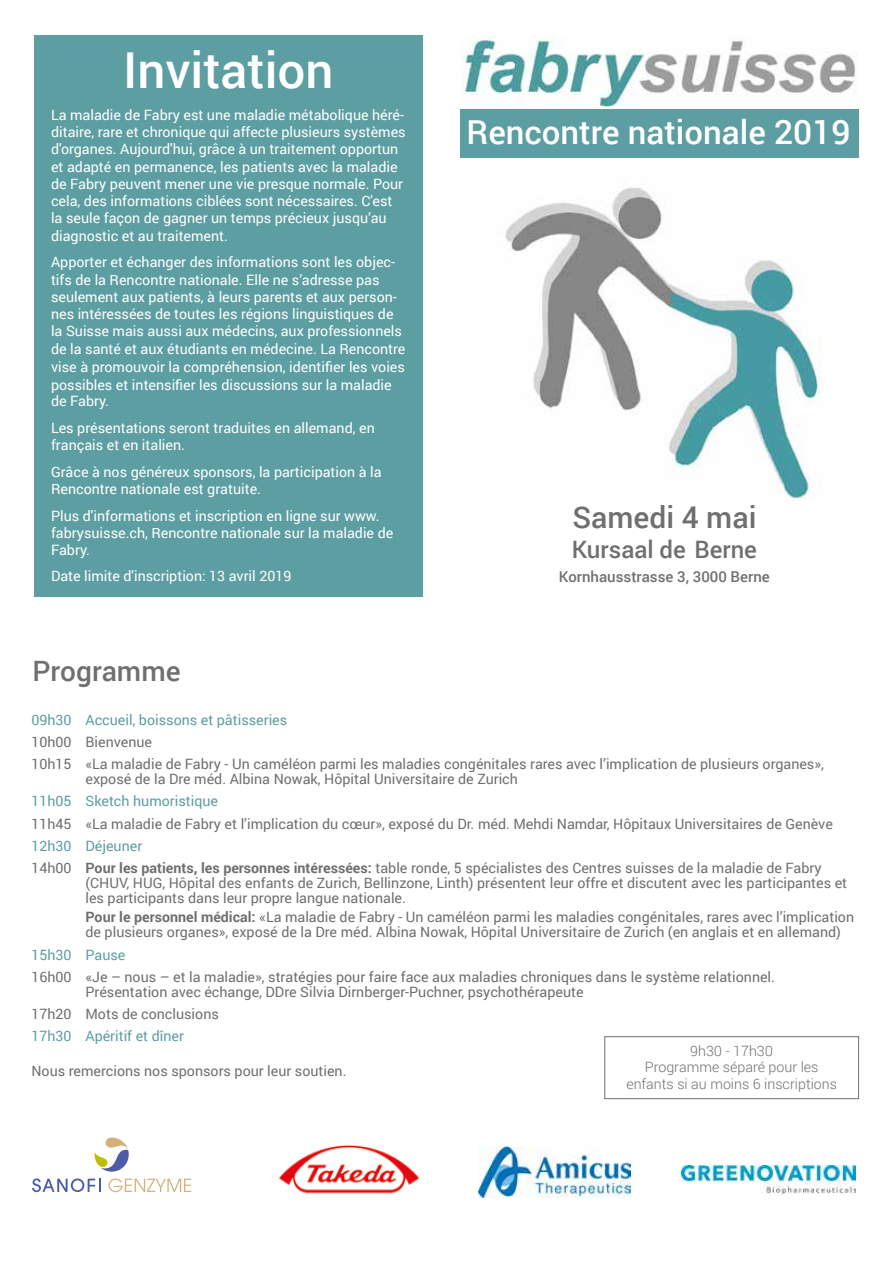
<style>
.page{position:relative;width:893px;height:1263px;background:#fff}
.page>*{position:absolute;margin:0;border:0;box-sizing:border-box;transform-origin:0 0}
.t1{font:500 49.5px "Roboto";color:#fff}
.t2{font:500 33px "Roboto";color:#fff}
.t3{font:500 30px "Roboto";color:#706f6f}
.t4{font:500 28.05px "Roboto";color:#706f6f}
.t5{font:500 24px "Roboto";color:#706f6f}
.t6{font:500 15px "Roboto";color:#706f6f}
.t7{font:14.25px/17.2px "Roboto";color:#fff}
.t8{font:14.25px/15px "Roboto";color:#706f6f}
.t9{font:14.25px "Roboto";color:#5d9ea2}
.t10{font:300 14.25px/16.5px "Roboto";color:#706f6f;text-align:center}
.s1{font-size:33.6px}
.s2{color:#5d9ea2}
.s3{font-weight:700}
</style>
<div class="page">
<img style="left:505px;top:187px;width:316px;height:312px">
<div style="left:460px;top:109px;width:398px;height:49px;background:#5d9ea2"></div>
<div style="left:34px;top:35px;width:389px;height:561px;background:#5d9ea2"></div>
<img style="left:278px;top:1144px;width:142px;height:50px">
<div style="left:604px;top:1036px;width:255px;height:63px;border:1px solid #706f6f"></div>
<img style="left:681px;top:1165px;width:174px;height:28px">
<svg style="left:95px;top:1137px;width:34px;height:35px"></svg>
<svg style="left:32px;top:1178px;width:69px;height:14px"></svg>
<svg style="left:109px;top:1178px;width:82px;height:14px"></svg>
<img style="left:478px;top:1146px;width:152px;height:51px">
<img style="left:461px;top:35px;width:395px;height:72px">
<h1 class="t1" style="left:123px;top:35px;width:212px">Invitation</h1>
<p class="t7" style="left:51px;top:106px;width:356px">La maladie de Fabry est une maladie métabolique héré&shy;ditaire, rare et chronique qui affecte plusieurs systèmes d'organes. Aujourd'hui, grâce à un traitement opportun et adapté en permanence, les patients avec la maladie de Fabry peuvent mener une vie presque normale. Pour cela, des informations ciblées sont nécessaires. C'est la seule façon de gagner un temps précieux jusqu’au diagnostic et au traitement.</p>
<p class="t7" style="left:51px;top:253px;width:356px">Apporter et échanger des informations sont les objec&shy;tifs de la Rencontre nationale. Elle ne s’adresse pas seulement aux patients, à leurs parents et aux person&shy;nes intéressées de toutes les régions linguistiques de la Suisse mais aussi aux médecins, aux professionnels de la santé et aux étudiants en médecine. La Rencontre vise à promouvoir la compréhension, identifier les voies possibles et intensifier les discussions sur la maladie</p>
<p class="t7" style="left:51px;top:387px;width:325px;line-height:26.7px">de Fabry.<br>Les présentations seront traduites en allemand, en</p>
<p class="t7" style="left:51px;top:431px;width:332px;line-height:26.7px">français et en italien.<br>Grâce à nos généreux sponsors, la participation à la</p>
<p class="t7" style="left:51px;top:475px;width:330px;line-height:26.7px">Rencontre nationale est gratuite.<br>Plus d'informations et inscription en ligne sur www.</p>
<p class="t7" style="left:51px;top:524px;width:344px;line-height:16.5px">fabrysuisse.ch, Rencontre nationale sur la maladie de<br>Fabry.</p>
<p class="t7" style="left:51px;top:567px;width:242px">Date limite d'inscription: 13 avril 2019</p>
<h3 class="t4" style="left:32px;top:651px;width:150px">Programme</h3>
<h2 class="t2" style="left:467px;top:109px;width:385px">Rencontre nationale <span class="s1">2019</span></h2>
<h3 class="t3" style="left:572px;top:496px;width:186px">Samedi 4 mai</h3>
<h3 class="t5" style="left:572px;top:532px;width:187px">Kursaal de Berne</h3>
<p class="t6" style="left:559px;top:566px;width:212px">Kornhausstrasse 3, 3000 Berne</p>
<p class="t9" style="left:31px;top:709px;width:257px">09h30 Accueil, boissons et pâtisseries</p>
<p class="t8" style="left:31px;top:730px;width:794px;line-height:22.2px">10h00 Bienvenue<br>10h15 «La maladie de Fabry - Un caméléon parmi les maladies congénitales rares avec l’implication de plusieurs organes»,</p>
<p class="t8" style="left:85px;top:771px;width:434px">exposé de la Dre méd. Albina Nowak, Hôpital Universitaire de Zurich</p>
<p class="t9" style="left:31px;top:791px;width:188px">11h05 Sketch humoristique</p>
<p class="t8" style="left:31px;top:815px;width:803px">11h45 «La maladie de Fabry et l’implication du cœur», exposé du Dr. méd. Mehdi Namdar, Hôpitaux Universitaires de Genève</p>
<p class="t8" style="left:31px;top:834px;width:792px;line-height:22.2px"><span class="s2">12h30 Déjeuner<br></span>14h00 <span class="s3">Pour les patients, les personnes intéressées:</span> table ronde, 5 spécialistes des Centres suisses de la maladie de Fabry</p>
<p class="t8" style="left:85px;top:875px;width:763px">(CHUV, HUG, Hôpital des enfants de Zurich, Bellinzone, Linth) présentent leur offre et discutent avec les participantes et les participants dans leur propre langue nationale.</p>
<p class="t8" style="left:85px;top:909px;width:770px"><span class="s3">Pour le personnel médical:</span> «La maladie de Fabry - Un caméléon parmi les maladies congénitales, rares avec l’implication de plusieurs organes», exposé de la Dre méd. Albina Nowak, Hôpital Universitaire de Zurich (en anglais et en allemand)</p>
<p class="t9" style="left:31px;top:944px;width:95px">15h30 Pause</p>
<p class="t8" style="left:85px;top:969px;width:691px;text-indent:-54px">16h00 «Je – nous – et la maladie», stratégies pour faire face aux maladies chroniques dans le système relationnel.<br>Présentation avec échange, DDre Silvia Dirnberger-Puchner, psychothérapeute</p>
<p class="t8" style="left:31px;top:1006px;width:189px">17h20 Mots de conclusions</p>
<p class="t9" style="left:31px;top:1026px;width:154px">17h30 Apéritif et dîner</p>
<p class="t8" style="left:31px;top:1062px;width:317px">Nous remercions nos sponsors pour leur soutien.</p>
<p class="t10" style="left:626px;top:1042px;width:212px">9h30 - 17h30<br>Programme séparé pour les enfants si au moins 6 inscriptions</p>
</div>
